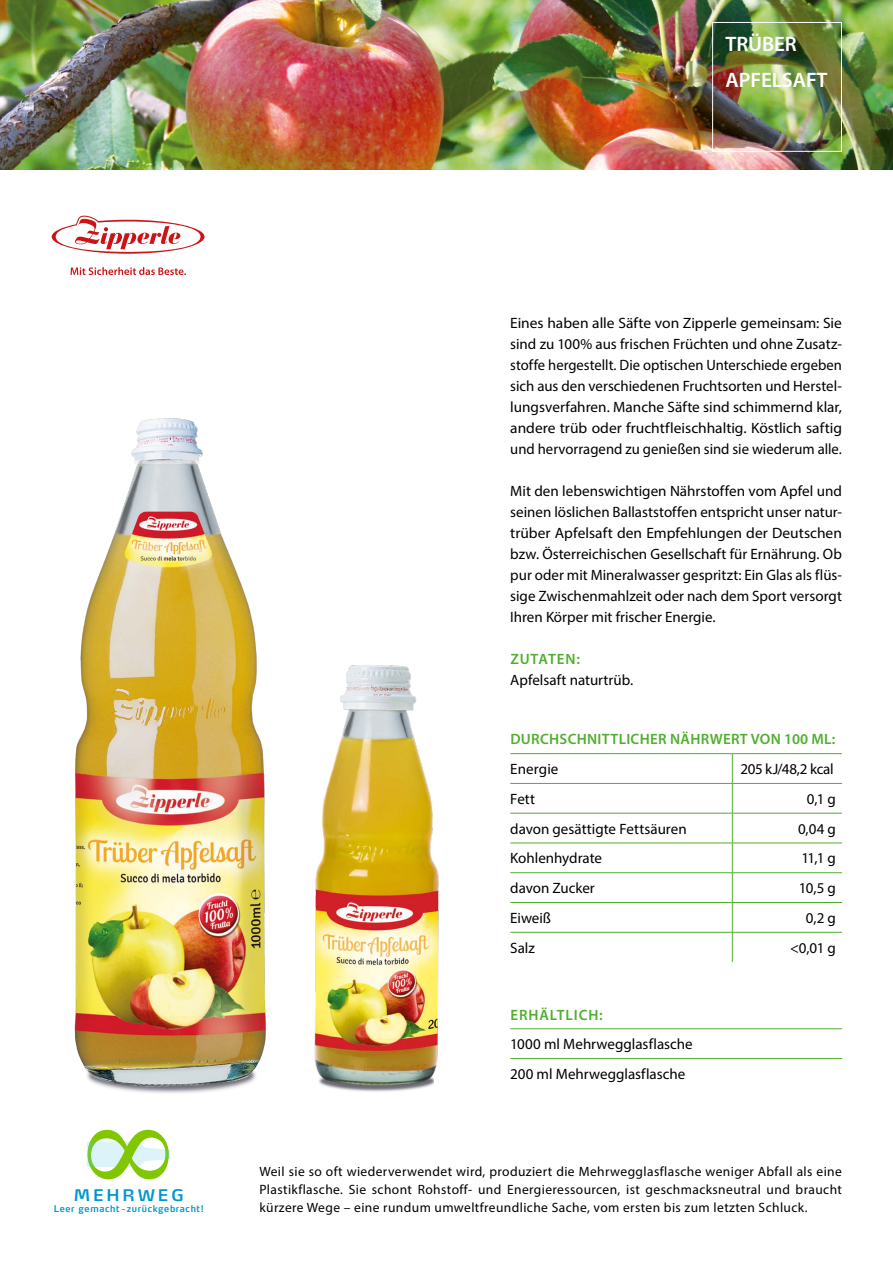
<style>
.page{position:relative;width:893px;height:1263px;background:#fff}
.page>*{position:absolute;margin:0;border:0;box-sizing:border-box;transform-origin:0 0}
.t1{font:600 21px/36px "Myriad Pro";letter-spacing:-.005em;color:#fff}
.t2{font:600 15.9px "Max LF";letter-spacing:.18em;color:#0097ce}
.t3{font:15px/21px "Myriad Pro";color:#000;text-align:justify}
.t4{font:600 15px "Myriad Pro";letter-spacing:.02em;color:#51ae30}
.t5{font:15px "Myriad Pro";letter-spacing:-.02em;color:#000}
.t6{font:600 15px "Myriad Pro";letter-spacing:.06em;color:#51ae30}
.t7{font:600 15px "Myriad Pro";letter-spacing:.055em;color:#51ae30}
.t8{font:13.5px/18px "Myriad Pro";letter-spacing:.03em;color:#000;text-align:justify}
.t9{font:600 9.15px "Max LF";letter-spacing:.07em;color:#0097ce}
</style>
<div class="page">
<img style="left:0;top:0;width:893px;height:170px">
<hr style="left:510px;top:783px;width:222px;height:1px;background:#51ae30">
<hr style="left:510px;top:813px;width:222px;height:1px;background:#51ae30">
<hr style="left:510px;top:843px;width:222px;height:1px;background:#51ae30">
<hr style="left:510px;top:872px;width:222px;height:1px;background:#51ae30">
<hr style="left:510px;top:902px;width:222px;height:1px;background:#51ae30">
<hr style="left:510px;top:932px;width:222px;height:1px;background:#51ae30">
<svg style="left:732px;top:754px;width:1px;height:59px"></svg>
<hr style="left:732px;top:813px;width:1px;height:30px;background:#51ae30">
<svg style="left:732px;top:844px;width:1px;height:88px"></svg>
<hr style="left:732px;top:932px;width:1px;height:30px;background:#51ae30">
<hr style="left:732px;top:783px;width:110px;height:1px;background:#51ae30">
<hr style="left:732px;top:813px;width:110px;height:1px;background:#51ae30">
<hr style="left:732px;top:843px;width:110px;height:1px;background:#51ae30">
<hr style="left:732px;top:872px;width:110px;height:1px;background:#51ae30">
<hr style="left:732px;top:902px;width:110px;height:1px;background:#51ae30">
<hr style="left:732px;top:932px;width:110px;height:1px;background:#51ae30">
<hr style="left:510px;top:753px;width:222px;height:1px;background:#51ae30">
<hr style="left:732px;top:753px;width:110px;height:1px;background:#51ae30">
<div style="left:712px;top:22px;width:130px;height:130px;border:1px solid #fff"></div>
<svg style="left:70px;top:267px;width:116px;height:8px"></svg>
<svg style="left:52px;top:215px;width:153px;height:39px"></svg>
<svg style="left:87px;top:1130px;width:83px;height:49px"></svg>
<img style="left:74px;top:418px;width:192px;height:675px">
<img style="left:314px;top:665px;width:125px;height:424px">
<hr style="left:510px;top:1028px;width:332px;height:1px;background:#51ae30">
<hr style="left:510px;top:1058px;width:332px;height:1px;background:#51ae30">
<h1 class="t1" style="left:725px;top:26px;width:104px">TRÜBER<br>APFELSAFT</h1>
<p class="t2" style="left:74px;top:1185px;width:112px">MEHRWEG</p>
<p class="t9" style="left:54px;top:1202px;width:151px">Leer gemacht -zurückgebracht!</p>
<p class="t3" style="left:510px;top:312px;width:333px">Eines haben alle Säfte von Zipperle gemeinsam: Sie sind zu 100% aus frischen Früchten und ohne Zusatz&shy;stoffe hergestellt. Die optischen Unterschiede ergeben sich aus den verschiedenen Fruchtsorten und Herstel&shy;lungsverfahren. Manche Säfte sind schimmernd klar, andere trüb oder fruchtfleischhaltig. Köstlich saftig und hervorragend zu genießen sind sie wiederum alle.</p>
<p class="t3" style="left:510px;top:480px;width:333px">Mit den lebenswichtigen Nährstoffen vom Apfel und seinen löslichen Ballaststoffen entspricht unser natur&shy;trüber Apfelsaft den Empfehlungen der Deutschen bzw. Österreichischen Gesellschaft für Ernährung. Ob pur oder mit Mineralwasser gespritzt: Ein Glas als flüs&shy;sige Zwischenmahlzeit oder nach dem Sport versorgt Ihren Körper mit frischer Energie.</p>
<p class="t7" style="left:510px;top:649px;width:71px">ZUTATEN:</p>
<p class="t3" style="left:510px;top:669px;width:124px">Apfelsaft naturtrüb.</p>
<p class="t4" style="left:510px;top:730px;width:326px">DURCHSCHNITTLICHER NÄHRWERT VON 100 ML:</p>
<p class="t3" style="left:510px;top:758px;width:50px">Energie</p>
<p class="t5" style="left:740px;top:760px;width:95px">205 kJ/48,2 kcal</p>
<p class="t3" style="left:510px;top:788px;width:26px">Fett</p>
<p class="t3" style="left:807px;top:788px;width:31px">0,1 g</p>
<p class="t3" style="left:510px;top:818px;width:178px">davon gesättigte Fettsäuren</p>
<p class="t3" style="left:798px;top:818px;width:39px">0,04 g</p>
<p class="t3" style="left:510px;top:848px;width:93px">Kohlenhydrate</p>
<p class="t3" style="left:801px;top:848px;width:36px">11,1 g</p>
<p class="t3" style="left:510px;top:877px;width:86px">davon Zucker</p>
<p class="t3" style="left:799px;top:877px;width:39px">10,5 g</p>
<p class="t3" style="left:510px;top:907px;width:42px">Eiweiß</p>
<p class="t3" style="left:806px;top:907px;width:32px">0,2 g</p>
<p class="t3" style="left:510px;top:937px;width:26px">Salz</p>
<p class="t3" style="left:790px;top:937px;width:47px">&lt;0,01 g</p>
<p class="t6" style="left:510px;top:1005px;width:94px">ERHÄLTLICH:</p>
<p class="t3" style="left:510px;top:1029px;width:184px;line-height:29.7px">1000 ml Mehrwegglasflasche<br>200 ml Mehrwegglasflasche</p>
<p class="t8" style="left:259px;top:1162px;width:584px">Weil sie so oft wiederverwendet wird, produziert die Mehrwegglasflasche weniger Abfall als eine Plastikflasche. Sie schont Rohstoff- und Energieressourcen, ist geschmacksneutral und braucht kürzere Wege – eine rundum umweltfreundliche Sache, vom ersten bis zum letzten Schluck.</p>
</div>
